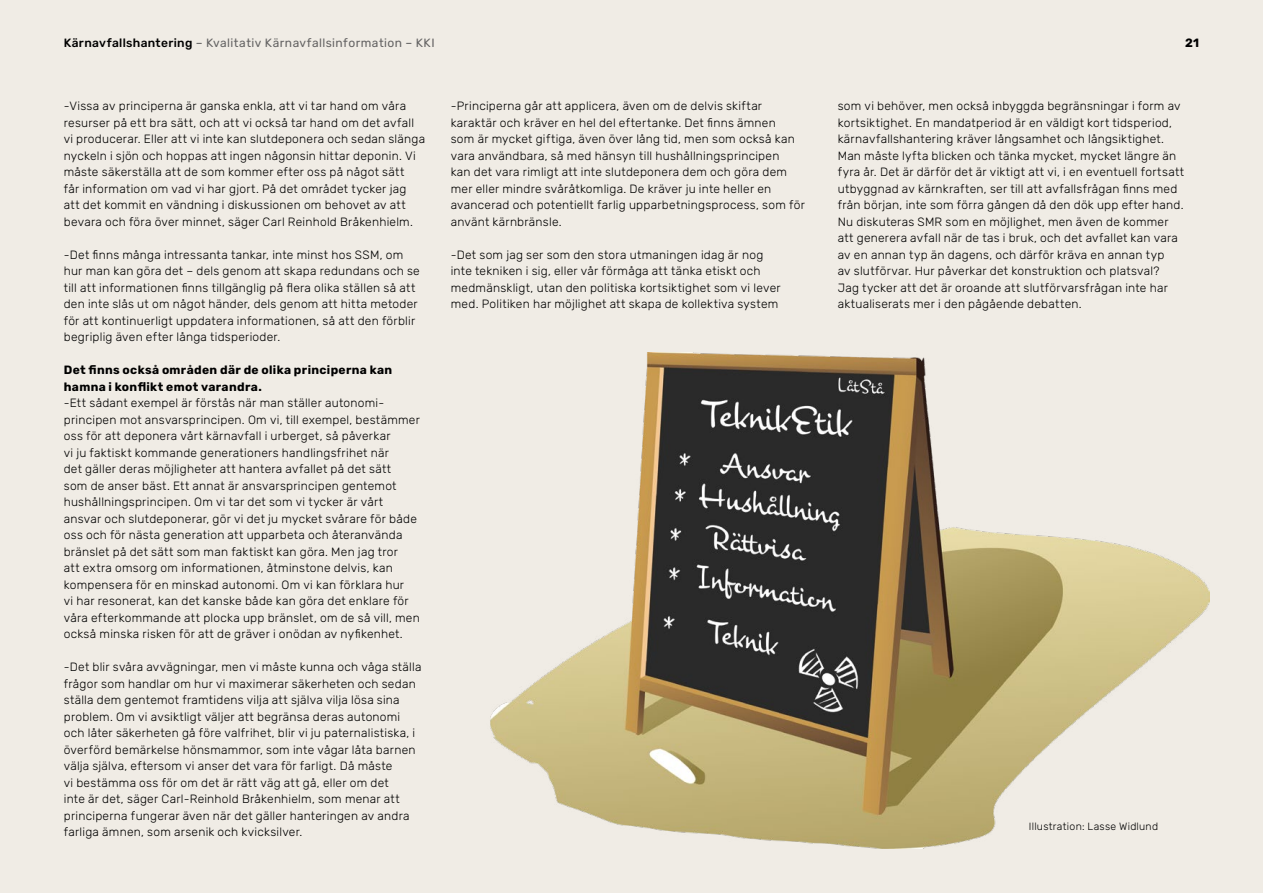
<style>
.page{position:relative;width:1263px;height:893px;background:#f0ece5}
.page>*{position:absolute;margin:0;border:0;box-sizing:border-box;transform-origin:0 0}
.t1{font:300 12px/16.5px "Rubik";letter-spacing:.02em;color:#000}
.t2{font:700 12px/16.5px "Rubik";letter-spacing:.03em;color:#000}
.t3{font:12px "Rubik";letter-spacing:.035em;color:#646363}
.t4{font:300 10.5px "Rubik";letter-spacing:.025em;color:#000}
.s1{font-weight:500;color:#000}
</style>
<div class="page">
<img style="left:490px;top:352px;width:719px;height:496px">
<p class="t3" style="left:64px;top:36px;width:372px"><span class="s1">Kärnavfallshantering</span> – Kvalitativ Kärnavfallsinformation – KKI</p>
<p class="t2" style="left:1185px;top:35px;width:16px">21</p>
<p class="t1" style="left:64px;top:98px;width:363px">-Vissa av principerna är ganska enkla, att vi tar hand om våra resurser på ett bra sätt, och att vi också tar hand om det avfall vi producerar. Eller att vi inte kan slutdeponera och sedan slänga nyckeln i sjön och hoppas att ingen någonsin hittar deponin. Vi måste säkerställa att de som kommer efter oss på något sätt<br>får information om vad vi har gjort. På det området tycker jag att det kommit en vändning i diskussionen om behovet av att bevara och föra över minnet, säger Carl Reinhold Bråkenhielm.</p>
<p class="t1" style="left:64px;top:246px;width:357px">-Det finns många intressanta tankar, inte minst hos SSM, om hur man kan göra det – dels genom att skapa redundans och se till att informationen finns tillgänglig på flera olika ställen så att den inte slås ut om något händer, dels genom att hitta metoder för att kontinuerligt uppdatera informationen, så att den förblir begriplig även efter långa tidsperioder.</p>
<p class="t2" style="left:64px;top:362px;width:330px">Det finns också områden där de olika principerna kan hamna i konflikt emot varandra.</p>
<p class="t1" style="left:64px;top:395px;width:358px">-Ett sådant exempel är förstås när man ställer autonomi&shy;principen mot ansvarsprincipen. Om vi, till exempel, bestämmer oss för att deponera vårt kärnavfall i urberget, så påverkar<br>vi ju faktiskt kommande generationers handlingsfrihet när<br>det gäller deras möjligheter att hantera avfallet på det sätt<br>som de anser bäst. Ett annat är ansvarsprincipen gentemot hushållningsprincipen. Om vi tar det som vi tycker är vårt ansvar och slutdeponerar, gör vi det ju mycket svårare för både oss och för nästa generation att upparbeta och återanvända bränslet på det sätt som man faktiskt kan göra. Men jag tror<br>att extra omsorg om informationen, åtminstone delvis, kan kompensera för en minskad autonomi. Om vi kan förklara hur<br>vi har resonerat, kan det kanske både kan göra det enklare för våra efterkommande att plocka upp bränslet, om de så vill, men också minska risken för att de gräver i onödan av nyfikenhet.</p>
<p class="t1" style="left:64px;top:659px;width:359px">-Det blir svåra avvägningar, men vi måste kunna och våga ställa frågor som handlar om hur vi maximerar säkerheten och sedan ställa dem gentemot framtidens vilja att själva vilja lösa sina problem. Om vi avsiktligt väljer att begränsa deras autonomi och låter säkerheten gå före valfrihet, blir vi ju paternalistiska, i överförd bemärkelse hönsmammor, som inte vågar låta barnen välja själva, eftersom vi anser det vara för farligt. Då måste<br>vi bestämma oss för om det är rätt väg att gå, eller om det<br>inte är det, säger Carl-Reinhold Bråkenhielm, som menar att principerna fungerar även när det gäller hanteringen av andra farliga ämnen, som arsenik och kvicksilver.</p>
<p class="t1" style="left:451px;top:98px;width:356px">-Principerna går att applicera, även om de delvis skiftar karaktär och kräver en hel del eftertanke. Det finns ämnen<br>som är mycket giftiga, även över lång tid, men som också kan vara användbara, så med hänsyn till hushållningsprincipen<br>kan det vara rimligt att inte slutdeponera dem och göra dem mer eller mindre svåråtkomliga. De kräver ju inte heller en avancerad och potentiellt farlig upparbetningsprocess, som för använt kärnbränsle.</p>
<p class="t1" style="left:451px;top:246px;width:331px">-Det som jag ser som den stora utmaningen idag är nog inte tekniken i sig, eller vår förmåga att tänka etiskt och medmänskligt, utan den politiska kortsiktighet som vi lever med. Politiken har möjlighet att skapa de kollektiva system</p>
<p class="t1" style="left:838px;top:98px;width:348px">som vi behöver, men också inbyggda begränsningar i form av kortsiktighet. En mandatperiod är en väldigt kort tidsperiod, kärnavfallshantering kräver långsamhet och långsiktighet.<br>Man måste lyfta blicken och tänka mycket, mycket längre än fyra år. Det är därför det är viktigt att vi, i en eventuell fortsatt utbyggnad av kärnkraften, ser till att avfallsfrågan finns med från början, inte som förra gången då den dök upp efter hand.<br>Nu diskuteras SMR som en möjlighet, men även de kommer att generera avfall när de tas i bruk, och det avfallet kan vara av en annan typ än dagens, och därför kräva en annan typ<br>av slutförvar. Hur påverkar det konstruktion och platsval?<br>Jag tycker att det är oroande att slutförvarsfrågan inte har aktualiserats mer i den pågående debatten.</p>
<p class="t4" style="left:1029px;top:821px;width:131px">Illustration: Lasse Widlund</p>
</div>
